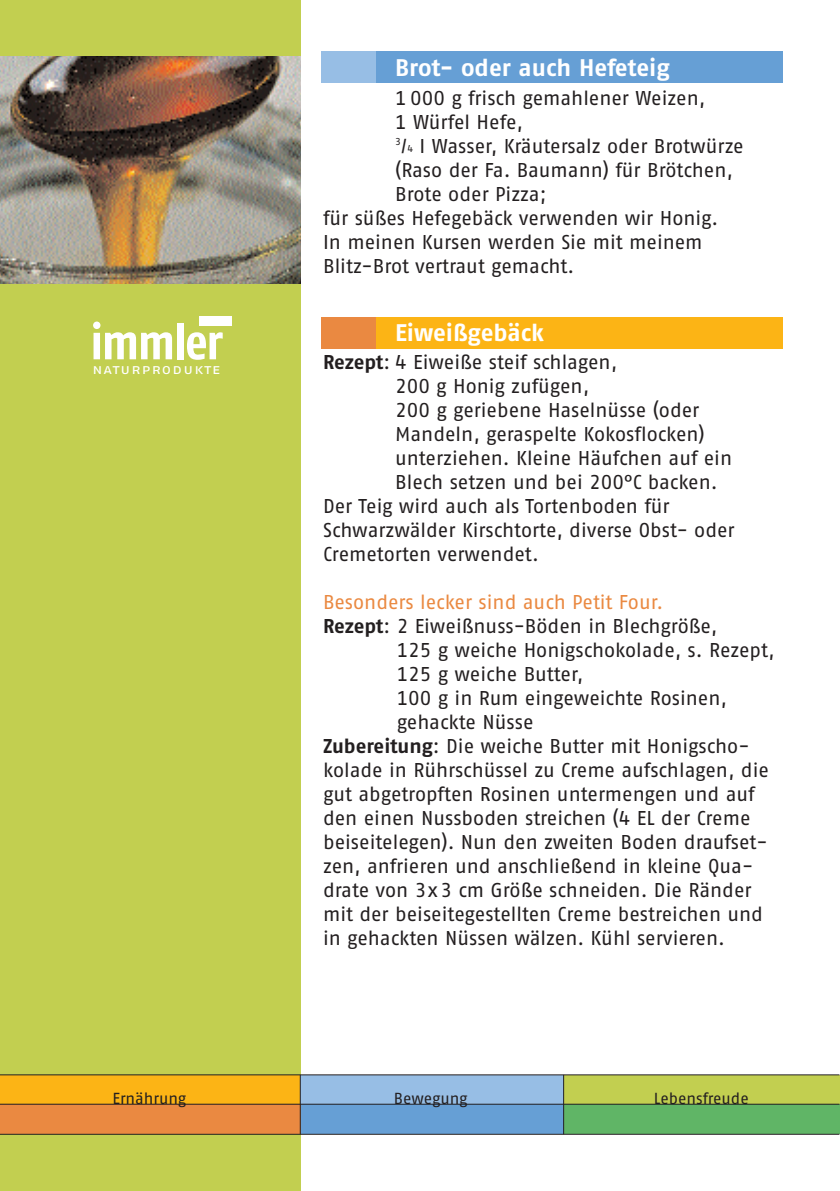
<style>
.page{position:relative;width:840px;height:1191px;background:#fff}
.page>*{position:absolute;margin:0;border:0;box-sizing:border-box;transform-origin:0 0}
.t1{font:50px "Fago Co Bold Tf";letter-spacing:-.025em;color:#fff}
.t2{font:700 24px "Fago No";letter-spacing:-.005em;color:#fff}
.t3{font:20px "Fago No Regular Tf";color:#231f20}
.t4{font:20px "Fago No Regular Tf";color:#ea8941}
.t5{font:16px "Fago No Regular Tf";letter-spacing:-.005em;color:#231f20}
.t6{font:14px "Fago Ex Regular Caps";letter-spacing:.09em;color:#fff}
.s1{font-size:10px}
.s2{font-family:"Fago No";font-weight:700}
</style>
<div class="page">
<div style="left:0;top:0;width:300px;height:1191px;background:#c2cf50"></div>
<img style="left:0;top:57px;width:300px;height:227px">
<img style="left:199px;top:316px;width:32px;height:9px">
<div style="left:321px;top:51px;width:55px;height:31px;background:#97bee5"></div>
<div style="left:376px;top:51px;width:406px;height:31px;background:#669fd5"></div>
<div style="left:321px;top:317px;width:55px;height:31px;background:#ea8941"></div>
<div style="left:376px;top:317px;width:406px;height:31px;background:#fcb415"></div>
<div style="left:564px;top:1104px;width:275px;height:30px;background:#60b566"></div>
<div style="left:299px;top:1104px;width:264px;height:30px;background:#669fd5"></div>
<div style="left:0;top:1104px;width:300px;height:30px;background:#ea8941"></div>
<hr style="left:0;top:1133px;width:839px;height:1px;background:#231f20">
<div style="left:0;top:1074px;width:300px;height:29px;background:#fcb415"></div>
<div style="left:300px;top:1074px;width:264px;height:29px;background:#97bee5"></div>
<div style="left:563px;top:1074px;width:276px;height:29px;background:#c2cf50"></div>
<hr style="left:0;top:1074px;width:839px;height:1px;background:#231f20">
<hr style="left:0;top:1103px;width:839px;height:1px;background:#231f20">
<hr style="left:300px;top:1074px;width:1px;height:60px;background:#231f20">
<hr style="left:563px;top:1074px;width:1px;height:60px;background:#231f20">
<h1 class="t1" style="left:90px;top:324px;width:134px">immler</h1>
<p class="t6" style="left:92px;top:361px;width:129px">naturprodukte</p>
<p class="t2" style="left:395px;top:59px;width:276px">Brot- oder auch Hefeteig</p>
<p class="t3" style="left:395px;top:91px;width:311px">1 000 g frisch gemahlener Weizen,</p>
<p class="t3" style="left:395px;top:115px;width:129px">1 Würfel Hefe,</p>
<p class="t3" style="left:395px;top:139px;width:350px"><sup>3</sup>/<span class="s1">4</span> I Wasser, Kräutersalz oder Brotwürze</p>
<p class="t3" style="left:395px;top:163px;width:339px">(Raso der Fa. Baumann) für Brötchen,</p>
<p class="t3" style="left:395px;top:187px;width:153px">Brote oder Pizza;</p>
<p class="t3" style="left:323px;top:211px;width:396px">für süßes Hefegebäck verwenden wir Honig.</p>
<p class="t3" style="left:323px;top:235px;width:381px">In meinen Kursen werden Sie mit meinem</p>
<p class="t3" style="left:323px;top:259px;width:253px">Blitz-Brot vertraut gemacht.</p>
<p class="t2" style="left:395px;top:324px;width:150px">Eiweißgebäck</p>
<p class="t3" style="left:323px;top:355px;width:295px"><span class="s2">Rezept</span>: 4 Eiweiße steif schlagen,</p>
<p class="t3" style="left:395px;top:379px;width:195px">200 g Honig zufügen,</p>
<p class="t3" style="left:395px;top:403px;width:305px">200 g geriebene Haselnüsse (oder</p>
<p class="t3" style="left:395px;top:427px;width:311px">Mandeln, geraspelte Kokosflocken)</p>
<p class="t3" style="left:395px;top:451px;width:338px">unterziehen. Kleine Häufchen auf ein</p>
<p class="t3" style="left:395px;top:475px;width:324px">Blech setzen und bei 200°C backen.</p>
<p class="t3" style="left:323px;top:499px;width:348px">Der Teig wird auch als Tortenboden für</p>
<p class="t3" style="left:323px;top:523px;width:413px">Schwarzwälder Kirschtorte, diverse Obst- oder</p>
<p class="t3" style="left:323px;top:547px;width:217px">Cremetorten verwendet.</p>
<p class="t4" style="left:323px;top:595px;width:341px">Besonders lecker sind auch Petit Four.</p>
<p class="t3" style="left:323px;top:619px;width:395px"><span class="s2">Rezept</span>: 2 Eiweißnuss-Böden in Blechgröße,</p>
<p class="t3" style="left:396px;top:643px;width:379px">125 g weiche Honigschokolade, s. Rezept,</p>
<p class="t3" style="left:396px;top:667px;width:188px">125 g weiche Butter,</p>
<p class="t3" style="left:396px;top:691px;width:331px">100 g in Rum eingeweichte Rosinen,</p>
<p class="t3" style="left:396px;top:715px;width:138px">gehackte Nüsse</p>
<p class="t3" style="left:323px;top:739px;width:427px"><span class="s2">Zubereitung</span>: Die weiche Butter mit Honigscho-</p>
<p class="t3" style="left:323px;top:763px;width:447px">kolade in Rührschüssel zu Creme aufschlagen, die</p>
<p class="t3" style="left:323px;top:787px;width:433px">gut abgetropften Rosinen untermengen und auf</p>
<p class="t3" style="left:323px;top:811px;width:429px">den einen Nussboden streichen (4 EL der Creme</p>
<p class="t3" style="left:323px;top:835px;width:446px">beiseitelegen). Nun den zweiten Boden draufset-</p>
<p class="t3" style="left:323px;top:859px;width:431px">zen, anfrieren und anschließend in kleine Qua-</p>
<p class="t3" style="left:323px;top:883px;width:430px">drate von 3x3 cm Größe schneiden. Die Ränder</p>
<p class="t3" style="left:323px;top:907px;width:441px">mit der beiseitegestellten Creme bestreichen und</p>
<p class="t3" style="left:323px;top:931px;width:403px">in gehackten Nüssen wälzen. Kühl servieren.</p>
<p class="t5" style="left:112px;top:1092px;width:75px">Ernährung</p>
<p class="t5" style="left:394px;top:1092px;width:75px">Bewegung</p>
<p class="t5" style="left:653px;top:1092px;width:96px">Lebensfreude</p>
</div>
